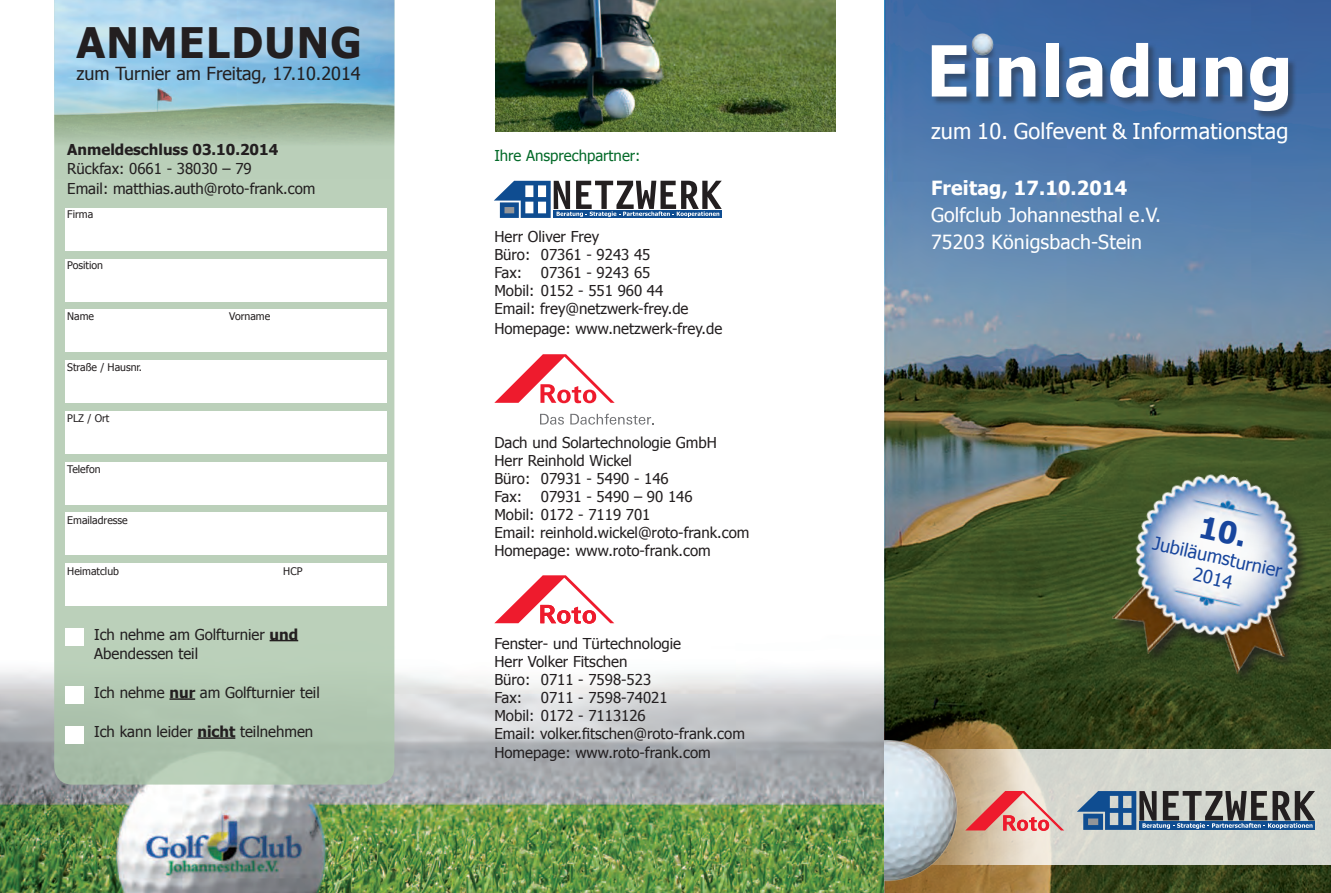
<style>
.page{position:relative;width:1331px;height:893px;background:#fff}
.page>*{position:absolute;margin:0;border:0;box-sizing:border-box;transform-origin:0 0}
.t1{font:700 70.5px "Tahoma";letter-spacing:.025em;color:#fff}
.t2{font:700 42px "Tahoma";letter-spacing:.03em;color:#231f20}
.t3{font:21.75px "Tahoma";letter-spacing:.01em;color:#fff}
.t4{font:19.5px/27px "Tahoma";letter-spacing:.01em;color:#fff}
.t5{font:700 19.5px "Tahoma";letter-spacing:.01em;color:#fff}
.t6{font:18.15px/21.8px "Tahoma";color:#18469d;text-align:center}
.t7{font:18px "Tahoma";color:#231f20}
.t8{font:15px/18px "Tahoma";color:#231f20}
.t9{font:700 15px "Tahoma";color:#231f20}
.t10{font:15px "Tahoma";color:#046a29}
.t11{font:10.5px "Tahoma";color:#231f20}
.s1{font-weight:700}
</style>
<div class="page">
<img style="left:0;top:140px;width:884px;height:753px">
<img style="left:884px;top:0;width:447px;height:893px">
<img style="left:1108px;top:460px;width:212px;height:223px">
<svg style="left:1018px;top:749px;width:313px;height:116px;background:#d6d8cf"></svg>
<div style="left:932px;top:42px;width:365px;height:78px;background:#231f20;opacity:.4"></div>
<img style="left:971px;top:33px;width:23px;height:22px">
<img style="left:884px;top:737px;width:134px;height:156px">
<svg style="left:494px;top:181px;width:228px;height:37px"></svg>
<svg style="left:1077px;top:791px;width:238px;height:39px;background:#6a7c8d"></svg>
<svg style="left:965px;top:791px;width:99px;height:40px;background:#e19690"></svg>
<svg style="left:494px;top:575px;width:120px;height:49px"></svg>
<svg style="left:494px;top:354px;width:121px;height:49px"></svg>
<svg style="left:540px;top:414px;width:24px;height:11px"></svg>
<svg style="left:570px;top:414px;width:84px;height:11px"></svg>
<img style="left:495px;top:0;width:340px;height:132px">
<svg style="left:54px;top:179px;width:340px;height:606px;background:#b7ccb6"></svg>
<img style="left:54px;top:0;width:340px;height:179px">
<div style="left:65px;top:208px;width:321px;height:43px;background:#fff"></div>
<div style="left:65px;top:259px;width:321px;height:42px;background:#fff"></div>
<div style="left:65px;top:310px;width:321px;height:42px;background:#fff"></div>
<div style="left:65px;top:360px;width:321px;height:43px;background:#fff"></div>
<div style="left:65px;top:411px;width:321px;height:43px;background:#fff"></div>
<div style="left:65px;top:462px;width:321px;height:42px;background:#fff"></div>
<div style="left:65px;top:513px;width:321px;height:42px;background:#fff"></div>
<div style="left:65px;top:563px;width:321px;height:43px;background:#fff"></div>
<svg style="left:270px;top:640px;width:28px;height:1px"></svg>
<hr style="left:169px;top:698px;width:26px;height:2px;background:#231f20">
<hr style="left:197px;top:737px;width:38px;height:2px;background:#231f20">
<div style="left:65px;top:628px;width:18px;height:18px;background:#fff"></div>
<div style="left:65px;top:687px;width:18px;height:17px;background:#fff"></div>
<div style="left:65px;top:726px;width:18px;height:17px;background:#fff"></div>
<svg style="left:1200px;top:516px;width:43px;height:31px"></svg>
<h2 class="t2" style="left:77px;top:13px;width:287px">ANMELDUNG</h2>
<p class="t7" style="left:77px;top:61px;width:286px">zum Turnier am Freitag, 17.10.2014</p>
<p class="t9" style="left:67px;top:139px;width:213px">Anmeldeschluss 03.10.2014</p>
<p class="t8" style="left:67px;top:159px;width:250px;line-height:19.5px">Rückfax: 0661 - 38030 – 79<br>Email: matthias.auth@roto-frank.com</p>
<p class="t11" style="left:67px;top:207px;width:27px">Firma</p>
<p class="t11" style="left:67px;top:258px;width:37px">Position</p>
<p class="t11" style="left:67px;top:309px;width:28px">Name</p>
<p class="t11" style="left:229px;top:309px;width:42px">Vorname</p>
<p class="t11" style="left:67px;top:360px;width:76px">Straße / Hausnr.</p>
<p class="t11" style="left:67px;top:411px;width:44px">PLZ / Ort</p>
<p class="t11" style="left:67px;top:462px;width:35px">Telefon</p>
<p class="t11" style="left:67px;top:513px;width:62px">Emailadresse</p>
<p class="t11" style="left:67px;top:564px;width:53px">Heimatclub</p>
<p class="t11" style="left:283px;top:564px;width:21px">HCP</p>
<p class="t8" style="left:94px;top:624px;width:205px;line-height:19.5px">Ich nehme am Golfturnier <span class="s1">und<br></span>Abendessen teil</p>
<p class="t8" style="left:94px;top:683px;width:227px">Ich nehme <span class="s1">nur</span> am Golfturnier teil</p>
<p class="t8" style="left:94px;top:722px;width:221px">Ich kann leider <span class="s1">nicht</span> teilnehmen</p>
<p class="t10" style="left:494px;top:146px;width:148px">Ihre Ansprechpartner:</p>
<p class="t8" style="left:494px;top:227px;width:158px">Herr Oliver Frey<br>Büro: 07361 - 9243 45<br>Fax:</p>
<p class="t8" style="left:494px;top:263px;width:196px;text-indent:46px">07361 - 9243 65<br>Mobil: 0152 - 551 960 44<br>Email: frey@netzwerk-frey.de</p>
<p class="t8" style="left:494px;top:319px;width:229px">Homepage: www.netzwerk-frey.de</p>
<p class="t8" style="left:494px;top:433px;width:224px">Dach und Solartechnologie GmbH<br>Herr Reinhold Wickel<br>Büro: 07931 - 5490 - 146<br>Fax:</p>
<p class="t8" style="left:494px;top:487px;width:257px;text-indent:46px">07931 - 5490 – 90 146<br>Mobil: 0172 - 7119 701<br>Email: reinhold.wickel@roto-frank.com<br>Homepage: www.roto-frank.com</p>
<p class="t8" style="left:494px;top:634px;width:188px">Fenster- und Türtechnologie<br>Herr Volker Fitschen<br>Büro: 0711 - 7598-523<br>Fax:</p>
<p class="t8" style="left:494px;top:688px;width:252px;text-indent:46px">0711 - 7598-74021<br>Mobil: 0172 - 7113126<br>Email: volker.fitschen@roto-frank.com</p>
<p class="t8" style="left:494px;top:743px;width:218px">Homepage: www.roto-frank.com</p>
<h1 class="t1" style="left:926px;top:21px;width:368px">Einladung</h1>
<h3 class="t3" style="left:931px;top:116px;width:359px">zum 10. Golfevent &amp; Informationstag</h3>
<h3 class="t5" style="left:931px;top:175px;width:198px">Freitag, 17.10.2014</h3>
<h3 class="t4" style="left:931px;top:201px;width:231px">Golfclub Johannesthal e.V.<br>75203 Königsbach-Stein</h3>
<p class="t6" style="left:1155px;top:532px;width:133px;rotate:12deg">Jubiläumsturnier<br>2014</p>
</div>
